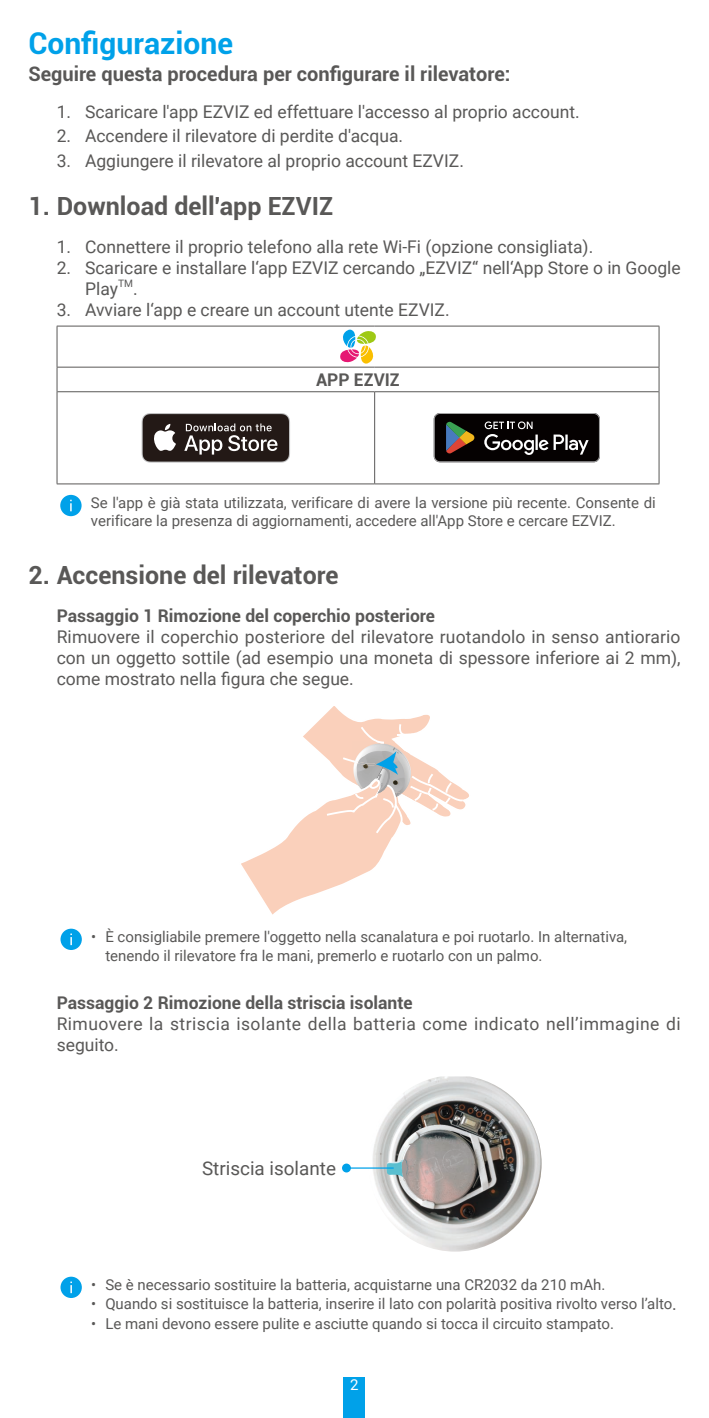
<style>
.page{position:relative;width:709px;height:1418px;background:#fff}
.page>*{position:absolute;margin:0;border:0;box-sizing:border-box;transform-origin:0 0}
.t1{font:700 30px "Roboto";color:#00a1e9}
.t2{font:700 25px "Roboto";color:#595857}
.t3{font:700 20px "Roboto";color:#595857}
.t4{font:18.75px "Roboto";color:#595857}
.t5{font:17.5px/21px "Roboto";color:#595857}
.t6{font:700 17.5px "Roboto";color:#595857}
.t7{font:17.5px/21px "Roboto";letter-spacing:.025em;color:#595857}
.t8{font:15px/18px "Roboto";color:#595857}
.t9{font:15px "Roboto";color:#fff}
.t10{font:10.25px "Roboto";color:#595857}
.s1{font-size:17.5px}
</style>
<div class="page">
<div style="left:344px;top:1376px;width:21px;height:41px;background:#00a1e9"></div>
<hr style="left:57px;top:367px;width:317px;height:1px;background:#595857">
<hr style="left:374px;top:367px;width:285px;height:1px;background:#595857">
<hr style="left:57px;top:391px;width:317px;height:1px;background:#595857">
<hr style="left:374px;top:391px;width:284px;height:1px;background:#595857">
<hr style="left:374px;top:392px;width:1px;height:91px;background:#595857">
<hr style="left:658px;top:326px;width:1px;height:41px;background:#595857">
<svg style="left:658px;top:367px;width:1px;height:25px"></svg>
<hr style="left:57px;top:326px;width:317px;height:1px;background:#595857">
<hr style="left:57px;top:326px;width:1px;height:41px;background:#595857">
<hr style="left:374px;top:326px;width:285px;height:1px;background:#595857">
<svg style="left:57px;top:367px;width:1px;height:25px"></svg>
<hr style="left:57px;top:392px;width:1px;height:91px;background:#595857">
<hr style="left:658px;top:392px;width:1px;height:91px;background:#595857">
<hr style="left:57px;top:483px;width:317px;height:1px;background:#595857">
<hr style="left:374px;top:483px;width:285px;height:1px;background:#595857">
<svg style="left:340px;top:329px;width:36px;height:34px"></svg>
<svg style="left:142px;top:413px;width:148px;height:49px;background:#4c4442"></svg>
<svg style="left:434px;top:413px;width:166px;height:49px;background:#2c2826"></svg>
<div style="left:60px;top:495px;width:22px;height:21px;background:#00a1e9;border-radius:50%"></div>
<svg style="left:70px;top:499px;width:2px;height:12px"></svg>
<svg style="left:241px;top:706px;width:228px;height:209px"></svg>
<div style="left:60px;top:928px;width:22px;height:22px;background:#00a1e9;border-radius:50%"></div>
<svg style="left:70px;top:933px;width:2px;height:12px"></svg>
<img style="left:368px;top:1076px;width:173px;height:175px">
<div style="left:402px;top:1159px;width:5px;height:17px;background:#929293;border-radius:50%"></div>
<img style="left:386px;top:1158px;width:18px;height:19px">
<svg style="left:400px;top:1160px;width:7px;height:19px"></svg>
<div style="left:342px;top:1163px;width:9px;height:9px;background:#00a1e9;border-radius:50%"></div>
<hr style="left:349px;top:1167px;width:45px;height:1px;background:#00a1e9">
<div style="left:60px;top:1276px;width:22px;height:21px;background:#00a1e9;border-radius:50%"></div>
<svg style="left:70px;top:1281px;width:2px;height:12px"></svg>
<h1 class="t1" style="left:28px;top:22px;width:206px">Configurazione</h1>
<p class="t3" style="left:28px;top:60px;width:483px">Seguire questa procedura per configurare il rilevatore:</p>
<p class="t5" style="left:57px;top:100px;width:524px">1. Scaricare l'app EZVIZ ed effettuare l'accesso al proprio account.</p>
<p class="t5" style="left:57px;top:125px;width:348px">2. Accendere il rilevatore di perdite d'acqua.</p>
<p class="t5" style="left:57px;top:149px;width:409px">3. Aggiungere il rilevatore al proprio account EZVIZ.</p>
<h2 class="t2" style="left:28px;top:189px;width:306px">1. Download dell'app EZVIZ</h2>
<p class="t5" style="left:57px;top:236px;width:538px">1. Connettere il proprio telefono alla rete Wi-Fi (opzione consigliata).</p>
<p class="t5" style="left:85px;top:257px;width:597px;text-indent:-28px">2. Scaricare e installare l‘app EZVIZ cercando „EZVIZ“ nell‘App Store o in Google<br>Play</p>
<p class="t10" style="left:118px;top:276px;width:16px">TM</p>
<p class="t5" style="left:133px;top:278px;width:6px">.</p>
<p class="t5" style="left:57px;top:299px;width:394px">3. Avviare l‘app e creare un account utente EZVIZ.</p>
<p class="t6" style="left:316px;top:367px;width:85px">APP EZVIZ</p>
<p class="t8" style="left:91px;top:493px;width:566px">Se l'app è già stata utilizzata, verificare di avere la versione più recente. Consente di verificare la presenza di aggiornamenti, accedere all'App Store e cercare EZVIZ.</p>
<h2 class="t2" style="left:28px;top:557px;width:311px">2. Accensione del rilevatore</h2>
<p class="t6" style="left:57px;top:603px;width:380px">Passaggio 1 Rimozione del coperchio posteriore</p>
<p class="t5" style="left:57px;top:625px;width:625px;text-align:justify">Rimuovere il coperchio posteriore del rilevatore ruotandolo in senso antiorario con un oggetto sottile (ad esempio una moneta di spessore inferiore ai 2 mm), come mostrato nella figura che segue.</p>
<p class="t8" style="left:105px;top:926px;width:523px;line-height:19.2px;text-indent:-14px">• È consigliabile premere l'oggetto nella scanalatura e poi ruotarlo. In alternativa, tenendo il rilevatore fra le mani, premerlo e ruotarlo con un palmo.</p>
<p class="t6" style="left:57px;top:990px;width:357px">Passaggio 2 Rimozione della striscia isolante</p>
<p class="t7" style="left:57px;top:1012px;width:625px">Rimuovere la striscia isolante della batteria come indicato nell’immagine di seguito.</p>
<p class="t4" style="left:202px;top:1154px;width:135px">Striscia isolante</p>
<p class="t8" style="left:91px;top:1274px;width:516px">• Se è necessario sostituire la batteria, acquistarne una CR2032 da 210 mAh.</p>
<p class="t8" style="left:91px;top:1293px;width:587px">• Quando si sostituisce la batteria, inserire il lato con polarità positiva rivolto verso l’alto<span class="s1">.</span></p>
<p class="t8" style="left:91px;top:1313px;width:524px">• Le mani devono essere pulite e asciutte quando si tocca il circuito stampato.</p>
<p class="t9" style="left:350px;top:1373px;width:10px">2</p>
</div>
